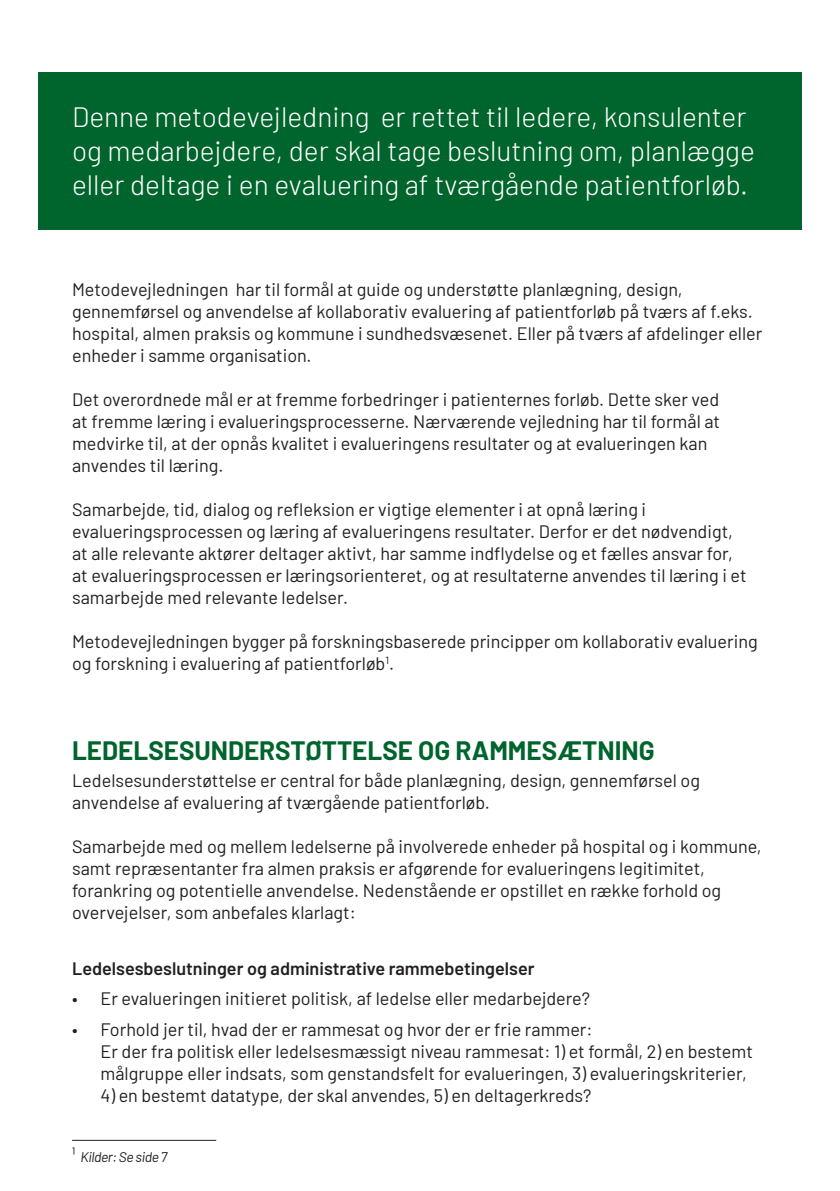
<style>
.page{position:relative;width:840px;height:1191px;background:#fff}
.page>*{position:absolute;margin:0;border:0;box-sizing:border-box;transform-origin:0 0}
.t1{font:300 28px/34px "Barlow";color:#fff}
.t2{font:700 26px "Barlow";color:#00642d}
.t3{font:18px/22px "Barlow";color:#231f20}
.t4{font:600 18px "Barlow";color:#231f20}
.t5{font:italic 14px "Barlow";letter-spacing:-.03em;color:#231f20}
.s1{font-style:normal;font-size:17px}
</style>
<div class="page">
<div style="left:38px;top:72px;width:763px;height:158px;background:#00642d"></div>
<hr style="left:72px;top:1140px;width:144px;height:1px;background:#231f20">
<p class="t1" style="left:72px;top:98px;width:684px">Denne metodevejledning er rettet til ledere, konsulenter og medarbejdere, der skal tage beslutning om, planlægge eller deltage i en evaluering af tværgående patientforløb.</p>
<p class="t3" style="left:72px;top:277px;width:691px">Metodevejledningen har til formål at guide og understøtte planlægning, design, gennemførsel og anvendelse af kollaborativ evaluering af patientforløb på tværs af f.eks. hospital, almen praksis og kommune i sundhedsvæsenet. Eller på tværs af afdelinger eller enheder i samme organisation.</p>
<p class="t3" style="left:72px;top:387px;width:649px">Det overordnede mål er at fremme forbedringer i patienternes forløb. Dette sker ved at fremme læring i evalueringsprocesserne. Nærværende vejledning har til formål at medvirke til, at der opnås kvalitet i evalueringens resultater og at evalueringen kan anvendes til læring.</p>
<p class="t3" style="left:72px;top:497px;width:675px">Samarbejde, tid, dialog og refleksion er vigtige elementer i at opnå læring i evalueringsprocessen og læring af evalueringens resultater. Derfor er det nødvendigt, at alle relevante aktører deltager aktivt, har samme indflydelse og et fælles ansvar for, at evalueringsprocessen er læringsorienteret, og at resultaterne anvendes til læring i et samarbejde med relevante ledelser.</p>
<p class="t3" style="left:72px;top:629px;width:686px">Metodevejledningen bygger på forskningsbaserede principper om kollaborativ evaluering og forskning i evaluering af patientforløb<sup>1</sup>.</p>
<p class="t2" style="left:72px;top:731px;width:584px">LEDELSESUNDERSTØTTELSE OG RAMMESÆTNING</p>
<p class="t3" style="left:72px;top:768px;width:629px">Ledelsesunderstøttelse er central for både planlægning, design, gennemførsel og anvendelse af evaluering af tværgående patientforløb.</p>
<p class="t3" style="left:72px;top:834px;width:690px">Samarbejde med og mellem ledelserne på involverede enheder på hospital og i kommune, samt repræsentanter fra almen praksis er afgørende for evalueringens legitimitet, forankring og potentielle anvendelse. Nedenstående er opstillet en række forhold og overvejelser, som anbefales klarlagt:</p>
<p class="t4" style="left:72px;top:955px;width:464px">Ledelsesbeslutninger og administrative rammebetingelser</p>
<p class="t3" style="left:72px;top:986px;width:519px">• Er evalueringen initieret politisk, af ledelse eller medarbejdere?</p>
<p class="t3" style="left:100px;top:1017px;width:653px;text-indent:-28px">• Forhold jer til, hvad der er rammesat og hvor der er frie rammer:<br>Er der fra politisk eller ledelsesmæssigt niveau rammesat: 1) et formål, 2) en bestemt målgruppe eller indsats, som genstandsfelt for evalueringen, 3) evalueringskriterier,</p>
<p class="t3" style="left:100px;top:1083px;width:492px">4) en bestemt datatype, der skal anvendes, 5) en deltagerkreds?</p>
<p class="t5" style="left:72px;top:1147px;width:97px"><span class="s1">¹</span> Kilder: Se side 7</p>
</div>
